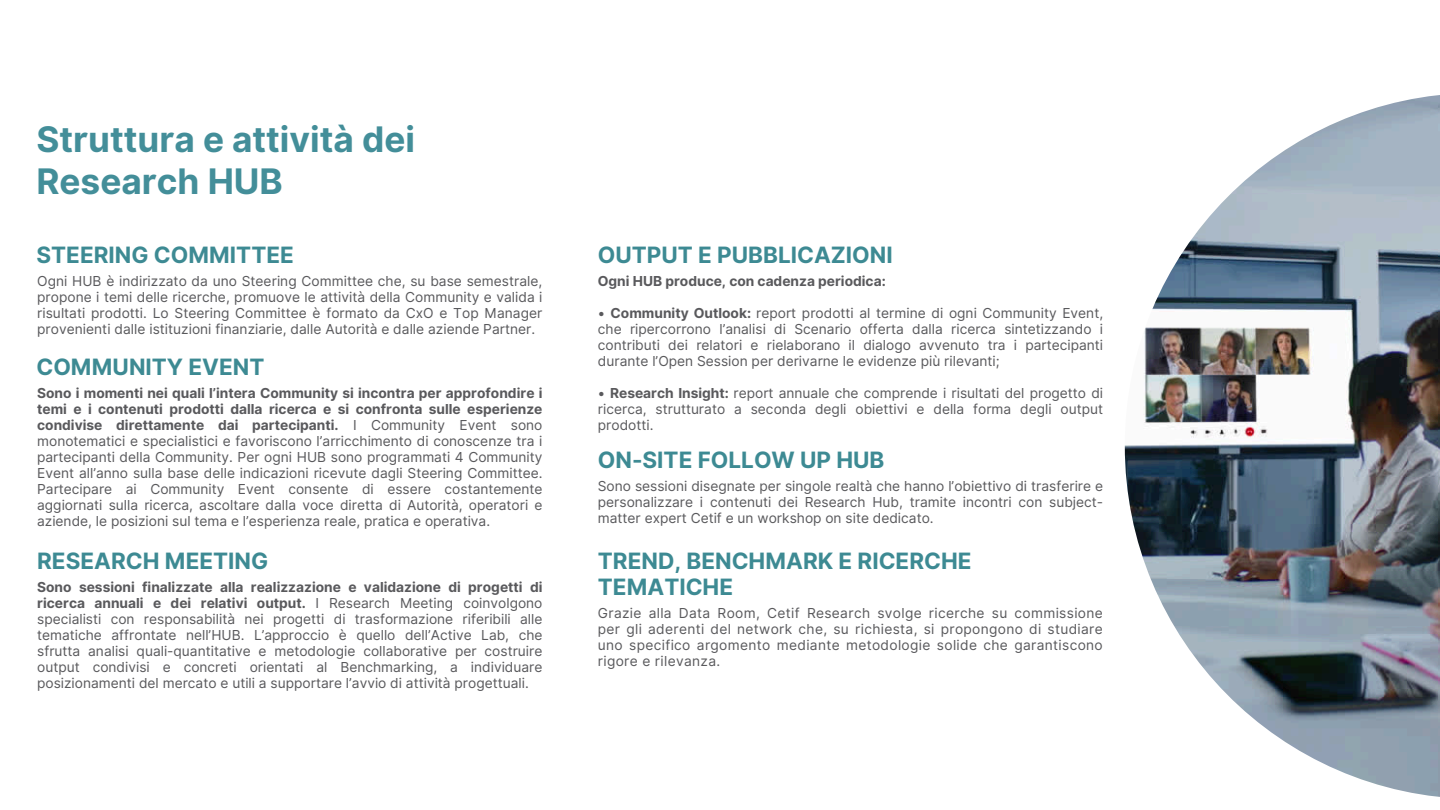
<style>
.page{position:relative;width:1440px;height:810px;background:#fff}
.page>*{position:absolute;margin:0;border:0;box-sizing:border-box;transform-origin:0 0}
.t1{font:700 35.2px/42px "Inter";color:#438e99}
.t2{font:700 22.5px/26.3px "Inter";color:#3d8a93}
.t3{font:13.8px/15.9px "Inter";color:#59595c;text-align:justify}
.t4{font:700 13.8px "Inter";color:#59595c}
.s1{font-weight:700}
.s2{font-weight:500}
</style>
<div class="page">
<img style="left:1125px;top:95px;width:315px;height:702px">
<h1 class="t1" style="left:36px;top:118px;width:380px">Struttura e attività dei<br>Research HUB</h1>
<p class="t2" style="left:36px;top:242px;width:259px">STEERING COMMITTEE</p>
<h2 class="t3" style="left:37px;top:273px;width:507px">Ogni HUB è indirizzato da uno Steering Committee che, su base semestrale, propone i temi delle ricerche, promuove le attività della Community e valida i risultati prodotti. Lo Steering Committee è formato da CxO e Top Manager provenienti dalle istituzioni finanziarie, dalle Autorità e dalle aziende Partner.</h2>
<h3 class="t2" style="left:36px;top:354px;width:230px">COMMUNITY EVENT</h3>
<p class="t3" style="left:37px;top:385px;width:507px"><span class="s1">Sono i momenti nei quali l’intera Community si incontra per approfondire i temi e i contenuti prodotti dalla ricerca e si confronta sulle esperienze condivise direttamente dai partecipanti.</span> I Community Event sono monotematici e specialistici e favoriscono l’arricchimento di conoscenze tra i partecipanti della Community. Per ogni HUB sono programmati 4 Community Event all’anno sulla base delle indicazioni ricevute dagli Steering Committee.<br>Partecipare ai Community Event consente di essere costantemente aggiornati sulla ricerca, ascoltare dalla voce diretta di Autorità, operatori e aziende, le posizioni sul tema e l’esperienza reale, pratica e operativa.</p>
<h2 class="t2" style="left:37px;top:548px;width:233px">RESEARCH MEETING</h2>
<p class="t3" style="left:37px;top:579px;width:507px"><span class="s1">Sono sessioni finalizzate alla realizzazione e validazione di progetti di ricerca annuali e dei relativi output.</span> I Research Meeting coinvolgono specialisti con responsabilità nei progetti di trasformazione riferibili alle tematiche affrontate nell’HUB. L’approccio è quello dell’Active Lab, che sfrutta analisi quali-quantitative e metodologie collaborative per costruire output condivisi e concreti orientati al Benchmarking, a individuare posizionamenti del mercato e utili a supportare l’avvio di attività progettuali.</p>
<h2 class="t2" style="left:598px;top:242px;width:296px">OUTPUT E PUBBLICAZIONI</h2>
<h2 class="t4" style="left:598px;top:273px;width:289px">Ogni HUB produce, con cadenza periodica:</h2>
<p class="t3" style="left:598px;top:305px;width:507px"><span class="s2">•</span> <span class="s1">Community Outlook:</span> report prodotti al termine di ogni Community Event, che ripercorrono l’analisi di Scenario offerta dalla ricerca sintetizzando i contributi dei relatori e rielaborano il dialogo avvenuto tra i partecipanti durante l’Open Session per derivarne le evidenze più rilevanti;</p>
<h2 class="t3" style="left:598px;top:385px;width:507px"><span class="s2">•</span> <span class="s1">Research Insight:</span> report annuale che comprende i risultati del progetto di ricerca, strutturato a seconda degli obiettivi e della forma degli output prodotti.</h2>
<p class="t2" style="left:598px;top:446px;width:288px">ON-SITE FOLLOW UP HUB</p>
<p class="t3" style="left:598px;top:478px;width:507px">Sono sessioni disegnate per singole realtà che hanno l’obiettivo di trasferire e personalizzare i contenuti dei Research Hub, tramite incontri con subject&shy;matter expert Cetif e un workshop on site dedicato.</p>
<p class="t2" style="left:598px;top:547px;width:375px">TREND, BENCHMARK E RICERCHE<br>TEMATICHE</p>
<h2 class="t3" style="left:598px;top:605px;width:506px">Grazie alla Data Room, Cetif Research svolge ricerche su commissione per gli aderenti del network che, su richiesta, si propongono di studiare uno specifico argomento mediante metodologie solide che garantiscono rigore e rilevanza.</h2>
</div>
